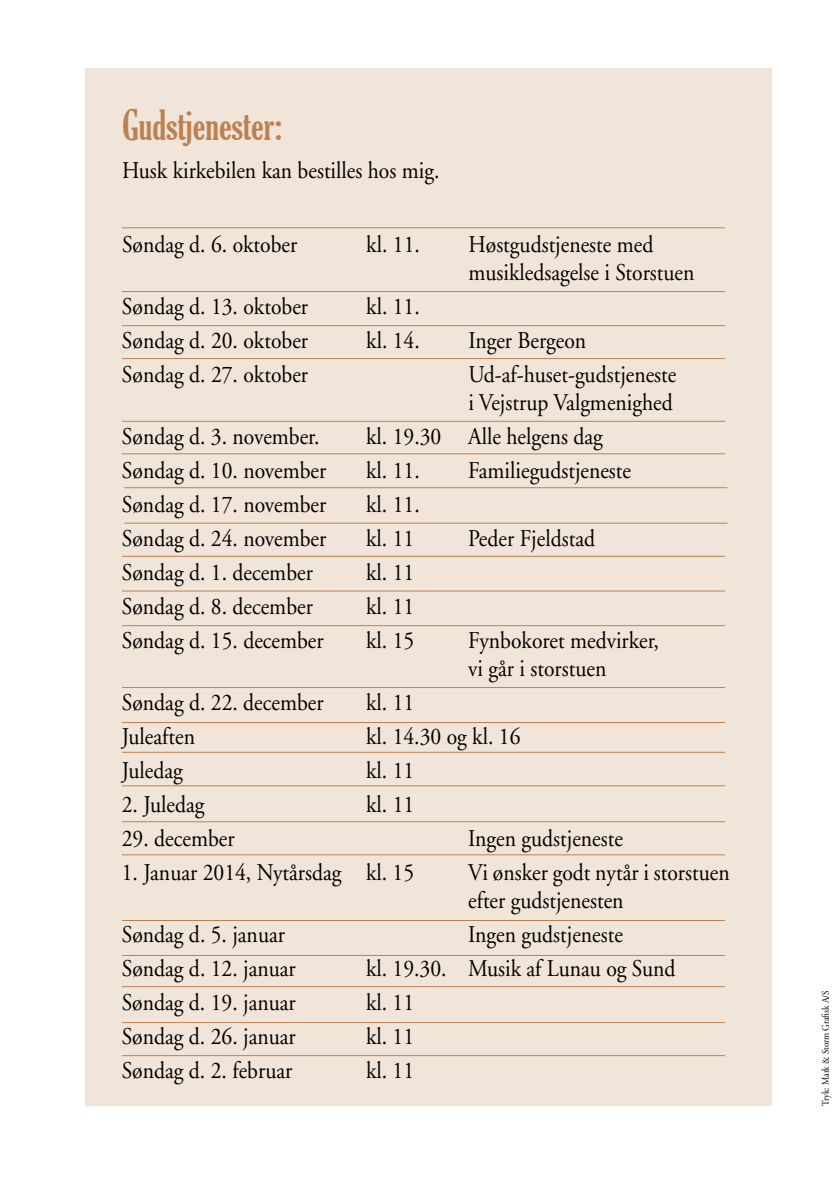
<style>
.page{position:relative;width:840px;height:1191px;background:#fff}
.page>*{position:absolute;margin:0;border:0;box-sizing:border-box;transform-origin:0 0}
.t1{font:extra-condensed 40px "Gloucester";color:#bd8151}
.t2{font:24px/28px "Adobe Garamond";color:#000;scale:.9 1}
.t3{font:10px "Adobe Garamond";letter-spacing:-.005em;color:#000;scale:.9 1}
</style>
<div class="page">
<div style="left:85px;top:68px;width:686px;height:1038px;background:#f1e5d9"></div>
<hr style="left:122px;top:325px;width:602px;height:1px;background:#bd8151">
<hr style="left:122px;top:227px;width:602px;height:1px;background:#bd8151">
<hr style="left:122px;top:291px;width:602px;height:1px;background:#bd8151">
<hr style="left:122px;top:358px;width:602px;height:1px;background:#bd8151">
<hr style="left:122px;top:421px;width:602px;height:1px;background:#bd8151">
<hr style="left:122px;top:453px;width:602px;height:1px;background:#bd8151">
<hr style="left:124px;top:487px;width:603px;height:1px;background:#bd8151">
<hr style="left:124px;top:522px;width:603px;height:1px;background:#bd8151">
<hr style="left:122px;top:556px;width:602px;height:1px;background:#bd8151">
<hr style="left:122px;top:590px;width:602px;height:1px;background:#bd8151">
<hr style="left:122px;top:625px;width:602px;height:1px;background:#bd8151">
<hr style="left:122px;top:722px;width:602px;height:1px;background:#bd8151">
<hr style="left:122px;top:752px;width:602px;height:1px;background:#bd8151">
<hr style="left:122px;top:687px;width:602px;height:1px;background:#bd8151">
<hr style="left:122px;top:785px;width:602px;height:1px;background:#bd8151">
<hr style="left:122px;top:821px;width:602px;height:1px;background:#bd8151">
<hr style="left:122px;top:854px;width:602px;height:1px;background:#bd8151">
<hr style="left:122px;top:920px;width:602px;height:1px;background:#bd8151">
<hr style="left:122px;top:1055px;width:602px;height:1px;background:#bd8151">
<hr style="left:122px;top:955px;width:602px;height:1px;background:#bd8151">
<hr style="left:122px;top:986px;width:602px;height:1px;background:#bd8151">
<hr style="left:122px;top:1022px;width:602px;height:1px;background:#bd8151">
<h1 class="t1" style="left:122px;top:102px;width:161px">Gudstjenester:</h1>
<p class="t2" style="left:122px;top:157px;width:354px">Husk kirkebilen kan bestilles hos mig.</p>
<p class="t2" style="left:122px;top:231px;width:196px">Søndag d. 6. oktober</p>
<p class="t2" style="left:366px;top:231px;width:61px">kl. 11.</p>
<p class="t2" style="left:468px;top:231px;width:252px">Høstgudstjeneste med musikledsagelse i Storstuen</p>
<p class="t2" style="left:122px;top:293px;width:208px">Søndag d. 13. oktober</p>
<p class="t2" style="left:366px;top:293px;width:61px">kl. 11.</p>
<p class="t2" style="left:122px;top:327px;width:208px">Søndag d. 20. oktober</p>
<p class="t2" style="left:366px;top:327px;width:61px">kl. 14.</p>
<p class="t2" style="left:468px;top:327px;width:132px">Inger Bergeon</p>
<p class="t2" style="left:122px;top:361px;width:208px">Søndag d. 27. oktober</p>
<p class="t2" style="left:468px;top:361px;width:233px">Ud-af-huset-gudstjeneste i Vejstrup Valgmenighed</p>
<p class="t2" style="left:122px;top:423px;width:221px">Søndag d. 3. november.</p>
<p class="t2" style="left:366px;top:423px;width:264px">kl. 19.30 Alle helgens dag</p>
<p class="t2" style="left:122px;top:457px;width:228px">Søndag d. 10. november</p>
<p class="t2" style="left:366px;top:457px;width:61px">kl. 11.</p>
<p class="t2" style="left:468px;top:457px;width:182px">Familiegudstjeneste</p>
<p class="t2" style="left:122px;top:491px;width:228px">Søndag d. 17. november</p>
<p class="t2" style="left:366px;top:491px;width:61px">kl. 11.</p>
<p class="t2" style="left:122px;top:525px;width:228px">Søndag d. 24. november</p>
<p class="t2" style="left:366px;top:525px;width:55px">kl. 11</p>
<p class="t2" style="left:468px;top:525px;width:142px">Peder Fjeldstad</p>
<p class="t2" style="left:122px;top:559px;width:214px">Søndag d. 1. december</p>
<p class="t2" style="left:366px;top:559px;width:55px">kl. 11</p>
<p class="t2" style="left:122px;top:593px;width:214px">Søndag d. 8. december</p>
<p class="t2" style="left:366px;top:593px;width:55px">kl. 11</p>
<p class="t2" style="left:122px;top:627px;width:226px">Søndag d. 15. december</p>
<p class="t2" style="left:366px;top:627px;width:55px">kl. 15</p>
<p class="t2" style="left:468px;top:627px;width:213px">Fynbokoret medvirker, vi går i storstuen</p>
<p class="t2" style="left:122px;top:689px;width:226px">Søndag d. 22. december</p>
<p class="t2" style="left:366px;top:689px;width:55px">kl. 11</p>
<p class="t2" style="left:122px;top:723px;width:83px">Juleaften</p>
<p class="t2" style="left:366px;top:723px;width:173px">kl. 14.30 og kl. 16</p>
<p class="t2" style="left:122px;top:757px;width:69px">Juledag</p>
<p class="t2" style="left:366px;top:757px;width:55px">kl. 11</p>
<p class="t2" style="left:122px;top:791px;width:93px">2. Juledag</p>
<p class="t2" style="left:366px;top:791px;width:55px">kl. 11</p>
<p class="t2" style="left:122px;top:825px;width:127px">29. december</p>
<p class="t2" style="left:468px;top:825px;width:173px">Ingen gudstjeneste</p>
<p class="t2" style="left:122px;top:859px;width:326px">1. Januar 2014, Nytårsdag kl. 15</p>
<p class="t2" style="left:468px;top:859px;width:292px">Vi ønsker godt nytår i storstuen efter gudstjenesten</p>
<p class="t2" style="left:122px;top:921px;width:183px">Søndag d. 5. januar</p>
<p class="t2" style="left:468px;top:921px;width:173px">Ingen gudstjeneste</p>
<p class="t2" style="left:122px;top:955px;width:195px">Søndag d. 12. januar</p>
<p class="t2" style="left:366px;top:955px;width:345px">kl. 19.30. Musik af Lunau og Sund</p>
<p class="t2" style="left:122px;top:989px;width:195px">Søndag d. 19. januar</p>
<p class="t2" style="left:366px;top:989px;width:55px">kl. 11</p>
<p class="t2" style="left:122px;top:1023px;width:195px">Søndag d. 26. januar</p>
<p class="t2" style="left:366px;top:1023px;width:55px">kl. 11</p>
<p class="t2" style="left:122px;top:1057px;width:191px">Søndag d. 2. februar</p>
<p class="t2" style="left:366px;top:1057px;width:55px">kl. 11</p>
<p class="t3" style="left:819px;top:1106px;width:130px;rotate:-90deg">Tryk: Mark &amp; Storm Grafisk A/S</p>
</div>
